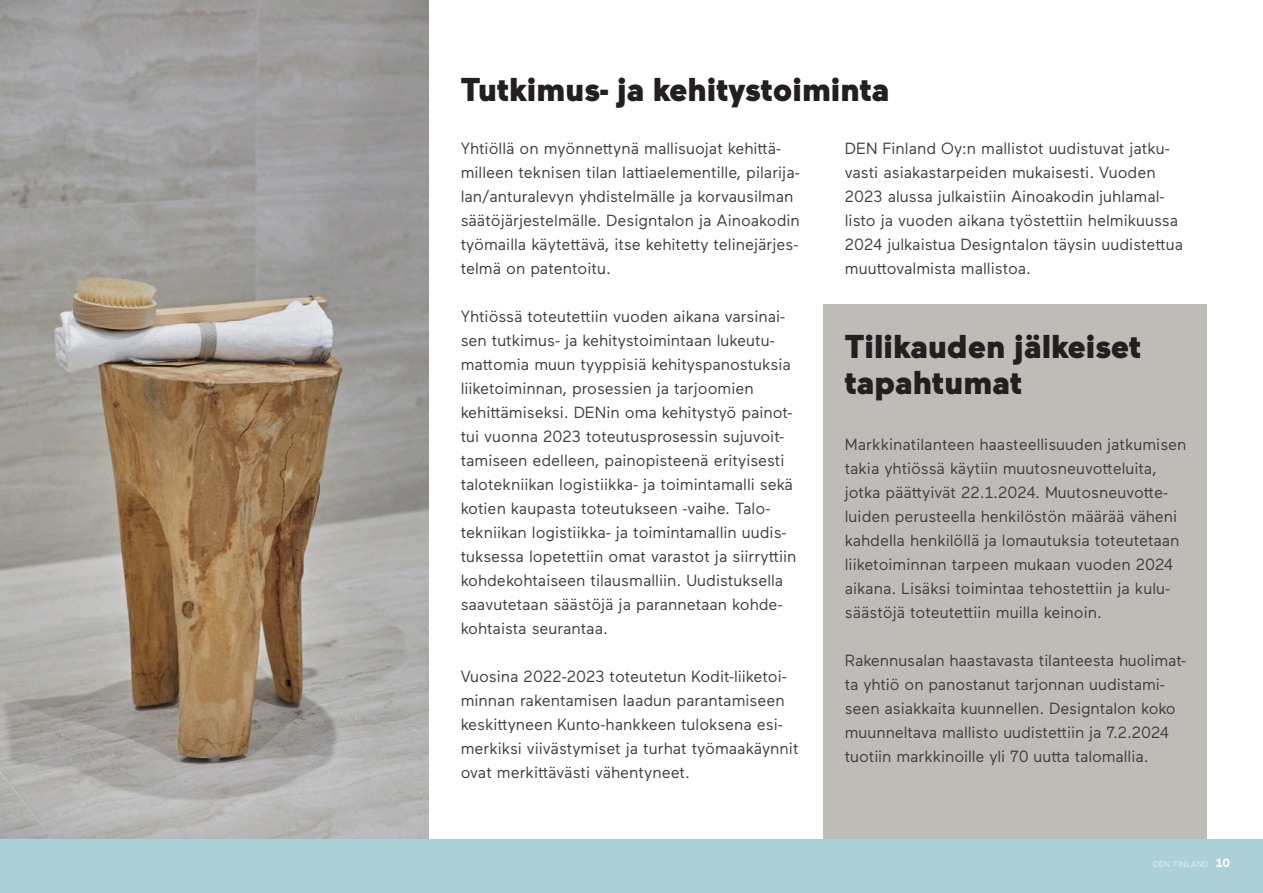
<style>
.page{position:relative;width:1263px;height:893px;background:#fff}
.page>*{position:absolute;margin:0;border:0;box-sizing:border-box;transform-origin:0 0}
.Otsikko{font:900 33px/36px "Maax";color:#231f20}
.Leipis{font:16.2px/24px "Maax";color:#3e3e3f}
.t1{font:300 8.4px "Maax";color:#fff}
.s1{font-weight:700;font-size:12px}
</style>
<div class="page">
<div style="left:823px;top:304px;width:383px;height:535px;background:#bfbbb7"></div>
<img style="left:0;top:0;width:428px;height:839px">
<div style="left:0;top:839px;width:1263px;height:54px;background:#acd0d7"></div>
<p class="Otsikko" style="left:461px;top:70px;width:430px">Tutkimus- ja kehitystoiminta</p>
<p class="Leipis" style="left:845px;top:135px;width:340px">DEN Finland Oy:n mallistot uudistuvat jatku&shy;vasti asiakastarpeiden mukaisesti. Vuoden 2023 alussa julkaistiin Ainoakodin juhlamal&shy;listo ja vuoden aikana työstettiin helmikuussa 2024 julkaistua Designtalon täysin uudistettua muuttovalmista mallistoa.</p>
<p class="Leipis" style="left:461px;top:135px;width:341px">Yhtiöllä on myönnettynä mallisuojat kehittä&shy;milleen teknisen tilan lattiaelementille, pilarija&shy;lan/anturalevyn yhdistelmälle ja korvausilman säätöjärjestelmälle. Designtalon ja Ainoakodin työmailla käytettävä, itse kehitetty telinejärjes&shy;telmä on patentoitu.</p>
<p class="Leipis" style="left:461px;top:303px;width:337px">Yhtiössä toteutettiin vuoden aikana varsinai&shy;sen tutkimus- ja kehitystoimintaan lukeutu&shy;mattomia muun tyyppisiä kehityspanostuksia liiketoiminnan, prosessien ja tarjoomien kehittämiseksi. DENin oma kehitystyö painot&shy;tui vuonna 2023 toteutusprosessin sujuvoit&shy;tamiseen edelleen, painopisteenä erityisesti talotekniikan logistiikka- ja toimintamalli sekä kotien kaupasta toteutukseen -vaihe. Talo&shy;tekniikan logistiikka- ja toimintamallin uudis&shy;tuksessa lopetettiin omat varastot ja siirryttiin kohdekohtaiseen tilausmalliin. Uudistuksella saavutetaan säästöjä ja parannetaan kohde&shy;kohtaista seurantaa.</p>
<p class="Leipis" style="left:461px;top:663px;width:339px">Vuosina 2022-2023 toteutetun Kodit-liiketoi&shy;minnan rakentamisen laadun parantamiseen keskittyneen Kunto-hankkeen tuloksena esi&shy;merkiksi viivästymiset ja turhat työmaakäynnit ovat merkittävästi vähentyneet.</p>
<p class="Otsikko" style="left:845px;top:327px;width:298px">Tilikauden jälkeiset tapahtumat</p>
<p class="Leipis" style="left:845px;top:432px;width:343px">Markkinatilanteen haasteellisuuden jatkumisen takia yhtiössä käytiin muutosneuvotteluita, jotka päättyivät 22.1.2024. Muutosneuvotte&shy;luiden perusteella henkilöstön määrää väheni kahdella henkilöllä ja lomautuksia toteutetaan liiketoiminnan tarpeen mukaan vuoden 2024 aikana. Lisäksi toimintaa tehostettiin ja kulu&shy;säästöjä toteutettiin muilla keinoin.</p>
<p class="Leipis" style="left:845px;top:648px;width:343px">Rakennusalan haastavasta tilanteesta huolimat&shy;ta yhtiö on panostanut tarjonnan uudistami&shy;seen asiakkaita kuunnellen. Designtalon koko muunneltava mallisto uudistettiin ja 7.2.2024 tuotiin markkinoille yli 70 uutta talomallia.</p>
<p class="t1" style="left:1153px;top:859px;width:79px">DEN FINLAND <span class="s1">10</span></p>
</div>
